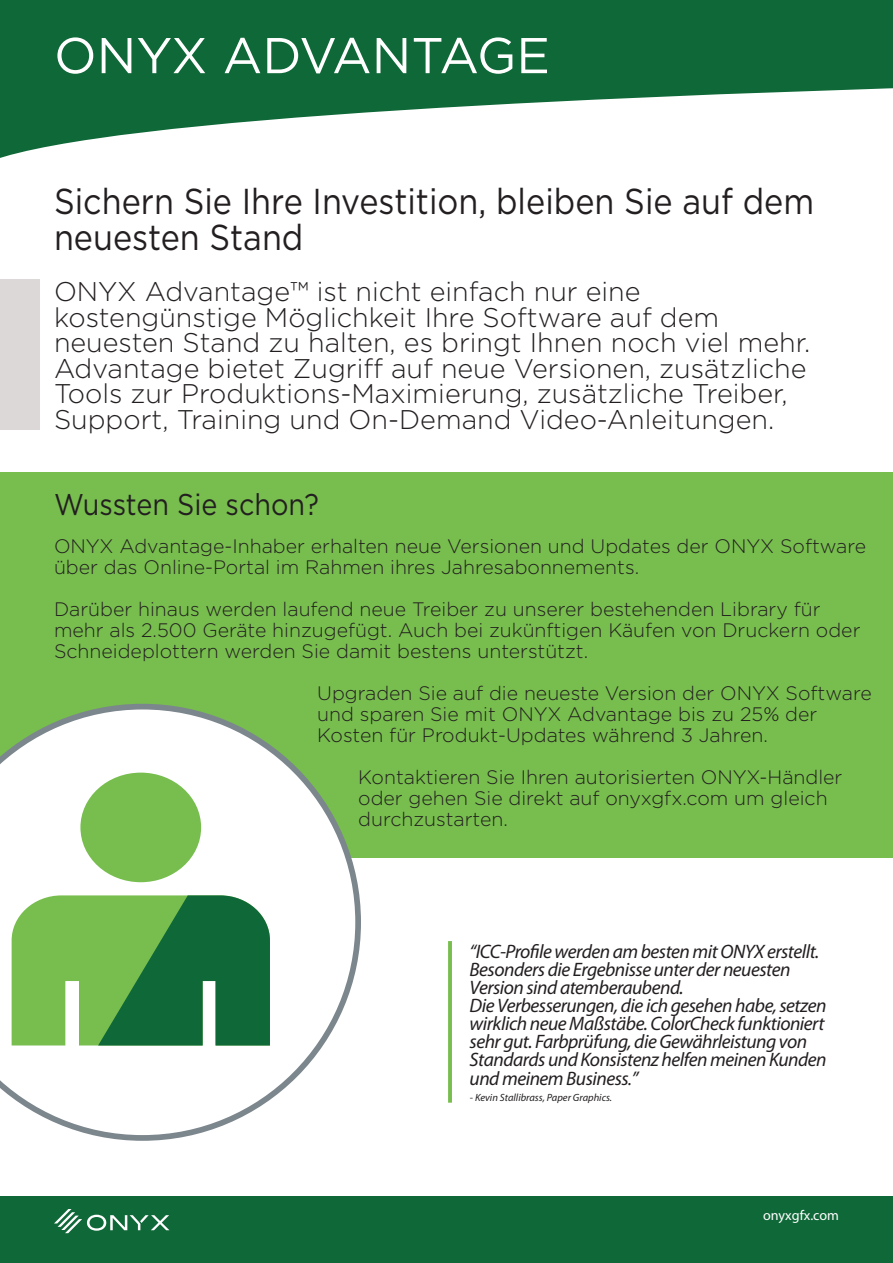
<style>
.page{position:relative;width:893px;height:1263px;background:#fff}
.page>*{position:absolute;margin:0;border:0;box-sizing:border-box;transform-origin:0 0}
.t1{font:50.25px "Gotham";color:#fff}
.t2{font:36px/36px "Gotham";color:#231f20;scale:.9 1}
.t3{font:30px "Gotham";color:#231f20;scale:.9 1}
.t4{font:300 27px/25.5px "Gotham";color:#231f20}
.t5{font:300 19.5px/21px "Gotham";color:#231f20}
.t6{font:italic 19.5px/18.3px "Myriad Pro";letter-spacing:-.025em;color:#231f20}
.t7{font:14.1px "Myriad Pro";color:#fff}
.t8{font:italic 10.5px "Myriad Pro";color:#231f20}
.s1{font-size:18px}
</style>
<div class="page">
<div style="left:0;top:1196px;width:893px;height:67px;background:#0f6838"></div>
<svg style="left:54px;top:1209px;width:115px;height:24px"></svg>
<div style="left:0;top:472px;width:893px;height:385px;background:#77be4e"></div>
<div style="left:0;top:280px;width:40px;height:150px;background:#dcd8d7"></div>
<svg style="left:0;top:0;width:893px;height:158px;fill:#0f6838"></svg>
<svg style="left:0;top:704px;width:361px;height:436px"></svg>
<div style="left:72px;top:853px;width:140px;height:139px;background:#fff;border-radius:50%"></div>
<div style="left:80px;top:773px;width:121px;height:109px;background:#77be4e;border-radius:50%"></div>
<svg style="left:12px;top:895px;width:258px;height:150px;background:#519b50"></svg>
<hr style="left:448px;top:941px;width:4px;height:162px;background:#77be4e">
<p class="t1" style="left:54px;top:23px;width:497px">ONYX ADVANTAGE</p>
<p class="t2" style="left:54px;top:183px;width:846px">Sichern Sie Ihre Investition, bleiben Sie auf dem neuesten Stand</p>
<p class="t4" style="left:54px;top:278px;width:758px">ONYX Advantage™ ist nicht einfach nur eine kostengünstige Möglichkeit Ihre Software auf dem neuesten Stand zu halten, es bringt Ihnen noch viel mehr.<br>Advantage bietet Zugriff auf neue Versionen, zusätzliche Tools zur Produktions-Maximierung, zusätzliche Treiber, Support, Training und On-Demand Video-Anleitungen.</p>
<p class="t3" style="left:54px;top:485px;width:296px">Wussten Sie schon?</p>
<p class="t5" style="left:54px;top:535px;width:814px">ONYX Advantage-Inhaber erhalten neue Versionen und Updates der ONYX Software über das Online-Portal im Rahmen ihres Jahresabonnements.</p>
<p class="t5" style="left:54px;top:598px;width:808px">Darüber hinaus werden laufend neue Treiber zu unserer bestehenden Library für mehr als 2.500 Geräte hinzugefügt. Auch bei zukünftigen Käufen von Druckern oder<br>Schneideplottern werden Sie damit bestens unterstützt.</p>
<p class="t5" style="left:317px;top:682px;width:556px">Upgraden Sie auf die neueste Version der ONYX Software</p>
<p class="t5" style="left:317px;top:703px;width:502px">und sparen Sie mit ONYX Advantage bis zu 25% der</p>
<p class="t5" style="left:317px;top:724px;width:452px">Kosten für Produkt-Updates während 3 Jahren.</p>
<p class="t5" style="left:358px;top:766px;width:486px">Kontaktieren Sie Ihren autorisierten ONYX-Händler</p>
<p class="t5" style="left:358px;top:787px;width:471px">oder gehen Sie direkt auf onyxgfx.com um gleich</p>
<p class="t5" style="left:358px;top:808px;width:151px">durchzustarten.</p>
<p class="t6" style="left:470px;top:942px;width:351px">“ICC-Profile werden am besten mit ONYX erstellt.</p>
<p class="t6" style="left:470px;top:960px;width:322px">Besonders die Ergebnisse unter der neuesten</p>
<p class="t6" style="left:470px;top:978px;width:215px">Version sind atemberaubend.</p>
<p class="t6" style="left:470px;top:996px;width:359px">Die Verbesserungen, die ich gesehen habe, setzen wirklich neue Maßstäbe. ColorCheck funktioniert sehr gut. Farbprüfung, die Gewährleistung von Standards und Konsistenz helfen meinen Kunden und meinem Business<span class="s1">.</span>”</p>
<p class="t8" style="left:470px;top:1091px;width:144px">- Kevin Stallibrass, Paper Graphics.</p>
<p class="t7" style="left:763px;top:1206px;width:77px">onyxgfx.com</p>
</div>
